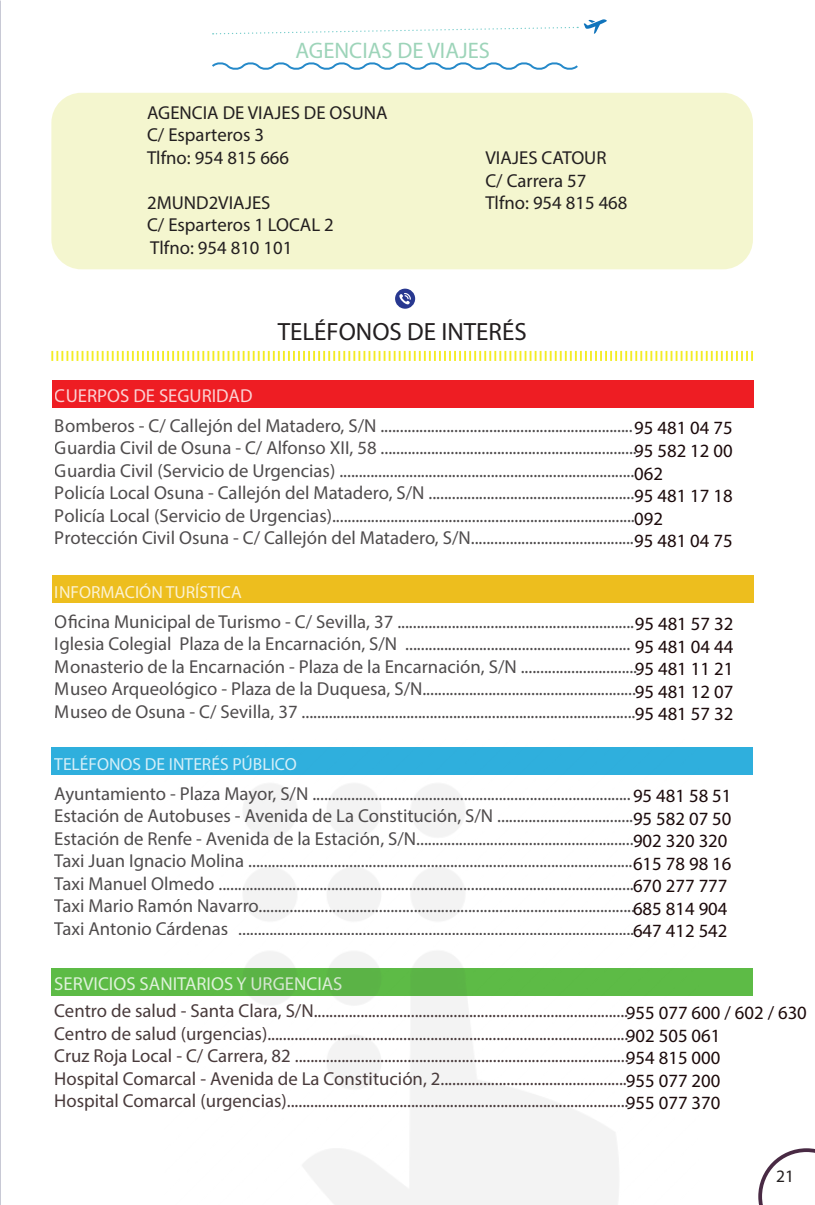
<style>
.page{position:relative;width:815px;height:1205px;background:#fff}
.page>*{position:absolute;margin:0;border:0;box-sizing:border-box;transform-origin:0 0}
.t1{font:25px "Myriad Pro";color:#231f20}
.t2{font:22.5px "Myriad Pro";color:#9dd4b9}
.t3{font:18.75px/22.5px "Myriad Pro";color:#231f20}
.t4{font:18.75px "Myriad Pro";color:#1b090a}
.t5{font:18.75px "Myriad Pro";color:#fff}
.t6{font:17.5px "Myriad Pro";color:#fff}
.t7{font:17.5px "Myriad Pro";color:#231f20}
</style>
<div class="page">
<div style="left:51px;top:93px;width:702px;height:176px;background:#f4f6cf;border-radius:30px"></div>
<svg style="left:213px;top:26px;width:365px;height:9px"></svg>
<svg style="left:212px;top:62px;width:366px;height:8px"></svg>
<svg style="left:584px;top:19px;width:23px;height:15px"></svg>
<div style="left:395px;top:289px;width:20px;height:20px;background:#283890;border-radius:50%"></div>
<svg style="left:399px;top:293px;width:12px;height:12px"></svg>
<svg style="left:51px;top:351px;width:702px;height:10px"></svg>
<div style="left:51px;top:748px;width:701px;height:27px;background:#2fafdd"></div>
<div style="left:51px;top:968px;width:701px;height:27px;background:#5dbb46"></div>
<img style="left:154px;top:747px;width:554px;height:458px">
<svg style="left:758px;top:1148px;width:57px;height:57px"></svg>
<div style="left:53px;top:575px;width:700px;height:27px;background:#edbe1e"></div>
<div style="left:53px;top:380px;width:700px;height:27px;background:#ee1d23"></div>
<p class="t2" style="left:295px;top:37px;width:196px">AGENCIAS DE VIAJES</p>
<p class="t3" style="left:147px;top:101px;width:242px">AGENCIA DE VIAJES DE OSUNA</p>
<p class="t3" style="left:147px;top:123px;width:118px">C/ Esparteros 3</p>
<p class="t3" style="left:147px;top:146px;width:144px">Tlfno: 954 815 666</p>
<p class="t3" style="left:147px;top:191px;width:125px">2MUND2VIAJES</p>
<p class="t3" style="left:147px;top:213px;width:188px">C/ Esparteros 1 LOCAL 2</p>
<p class="t3" style="left:150px;top:236px;width:144px">Tlfno: 954 810 101</p>
<p class="t3" style="left:485px;top:146px;width:123px">VIAJES CATOUR</p>
<p class="t3" style="left:485px;top:169px;width:102px">C/ Carrera 57</p>
<p class="t3" style="left:485px;top:191px;width:144px">Tlfno: 954 815 468</p>
<p class="t1" style="left:278px;top:316px;width:250px">TELÉFONOS DE INTERÉS</p>
<p class="t5" style="left:55px;top:384px;width:199px">CUERPOS DE SEGURIDAD</p>
<p class="t3" style="left:55px;top:414px;width:583px">Bomberos - C/ Callejón del Matadero, S/N .................................................................<br>Guardia Civil de Osuna - C/ Alfonso XII, 58 ..................................................................<br>Guardia Civil (Servicio de Urgencias) ............................................................................<br>Policía Local Osuna - Callejón del Matadero, S/N .....................................................<br>Policía Local (Servicio de Urgencias)..............................................................................<br>Protección Civil Osuna - C/ Callejón del Matadero, S/N..........................................</p>
<p class="t4" style="left:634px;top:417px;width:100px">95 481 04 75</p>
<p class="t4" style="left:634px;top:439px;width:100px">95 582 12 00</p>
<p class="t4" style="left:634px;top:462px;width:30px">062</p>
<p class="t4" style="left:634px;top:484px;width:100px">95 481 17 18</p>
<p class="t4" style="left:634px;top:507px;width:30px">092</p>
<p class="t4" style="left:634px;top:529px;width:100px">95 481 04 75</p>
<p class="t6" style="left:55px;top:581px;width:188px">INFORMACIÓN TURÍSTICA</p>
<p class="t3" style="left:55px;top:610px;width:584px">Oficina Municipal de Turismo - C/ Sevilla, 37 .............................................................<br>Iglesia Colegial Plaza de la Encarnación, S/N ..........................................................<br>Monasterio de la Encarnación - Plaza de la Encarnación, S/N ..............................<br>Museo Arqueológico - Plaza de la Duquesa, S/N.......................................................<br>Museo de Osuna - C/ Sevilla, 37 ......................................................................................</p>
<p class="t4" style="left:635px;top:612px;width:100px">95 481 57 32</p>
<p class="t4" style="left:635px;top:635px;width:100px">95 481 04 44</p>
<p class="t4" style="left:635px;top:657px;width:100px">95 481 11 21</p>
<p class="t4" style="left:635px;top:680px;width:100px">95 481 12 07</p>
<p class="t4" style="left:635px;top:702px;width:100px">95 481 57 32</p>
<p class="t6" style="left:54px;top:753px;width:244px">TELÉFONOS DE INTERÉS PÚBLICO</p>
<p class="t3" style="left:54px;top:782px;width:582px">Ayuntamiento - Plaza Mayor, S/N ..................................................................................<br>Estación de Autobuses - Avenida de La Constitución, S/N ...................................<br>Estación de Renfe - Avenida de la Estación, S/N........................................................<br>Taxi Juan Ignacio Molina ...................................................................................................<br>Taxi Manuel Olmedo ...........................................................................................................<br>Taxi Mario Ramón Navarro.................................................................................................<br>Taxi Antonio Cárdenas ......................................................................................................</p>
<p class="t4" style="left:633px;top:784px;width:100px">95 481 58 51</p>
<p class="t4" style="left:633px;top:807px;width:100px">95 582 07 50</p>
<p class="t4" style="left:633px;top:829px;width:96px">902 320 320</p>
<p class="t4" style="left:633px;top:852px;width:100px">615 78 98 16</p>
<p class="t4" style="left:633px;top:874px;width:96px">670 277 777</p>
<p class="t4" style="left:633px;top:897px;width:96px">685 814 904</p>
<p class="t4" style="left:633px;top:919px;width:96px">647 412 542</p>
<p class="t5" style="left:54px;top:972px;width:290px">SERVICIOS SANITARIOS Y URGENCIAS</p>
<p class="t4" style="left:54px;top:999px;width:754px">Centro de salud - Santa Clara, S/N.................................................................................955 077 600 / 602 / 630</p>
<p class="t4" style="left:54px;top:1022px;width:668px">Centro de salud (urgencias).............................................................................................902 505 061</p>
<p class="t4" style="left:54px;top:1044px;width:668px">Cruz Roja Local - C/ Carrera, 82 ......................................................................................954 815 000</p>
<p class="t4" style="left:54px;top:1067px;width:668px">Hospital Comarcal - Avenida de La Constitución, 2................................................955 077 200</p>
<p class="t4" style="left:54px;top:1089px;width:668px">Hospital Comarcal (urgencias)........................................................................................955 077 370</p>
<p class="t7" style="left:776px;top:1165px;width:19px">21</p>
</div>
